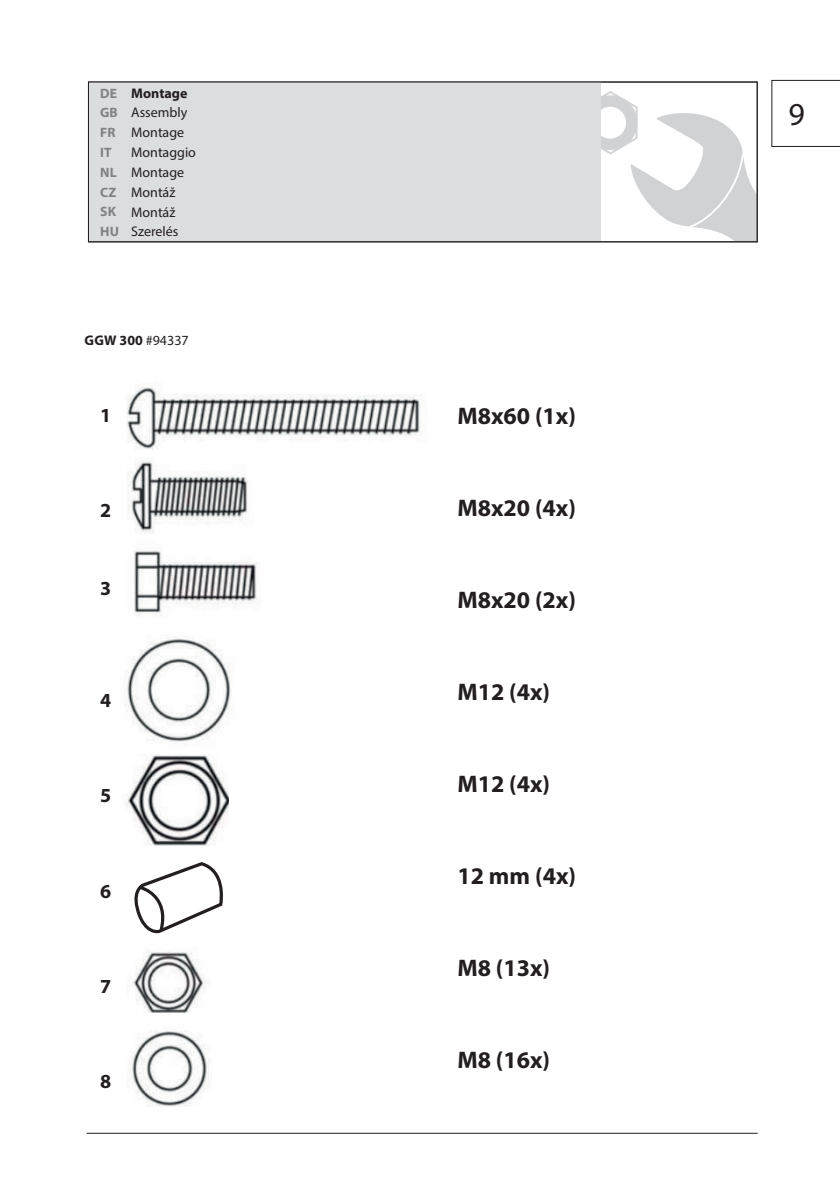
<style>
.page{position:relative;width:840px;height:1191px;background:#fff}
.page>*{position:absolute;margin:0;border:0;box-sizing:border-box;transform-origin:0 0}
.t1{font:32px "Myriad Pro";color:#231f20}
.t2{font:700 24px "Myriad Pro";color:#231f20}
.t3{font:700 20px "Myriad Pro";color:#231f20}
.t4{font:14px/19.8px "Myriad Pro";color:#231f20;text-align:justify}
.t5{font:700 14px "Myriad Pro";letter-spacing:.01em;color:#231f20}
.t6{font:700 13.6px "Myriad Pro";color:#808285}
.s1{font-weight:700;font-size:13.6px;color:#808285}
.s2{font-weight:700}
.s3{font-weight:400}
</style>
<div class="page">
<svg style="left:771px;top:79px;width:68px;height:68px"></svg>
<hr style="left:86px;top:1132px;width:671px;height:1px;background:#231f20">
<svg style="left:600px;top:90px;width:155px;height:150px"></svg>
<div style="left:89px;top:83px;width:511px;height:158px;background:#dcdddf"></div>
<div style="left:88px;top:82px;width:669px;height:160px;border:1px solid #231f20"></div>
<img style="left:127px;top:387px;width:295px;height:231px">
<div style="left:297px;top:459px;width:167px;height:179px;background:#fff"></div>
<img style="left:125px;top:637px;width:106px;height:108px">
<img style="left:129px;top:951px;width:77px;height:61px">
<img style="left:126px;top:754px;width:103px;height:91px">
<img style="left:129px;top:1030px;width:80px;height:76px">
<svg style="left:134px;top:862px;width:89px;height:72px"></svg>
<p class="t4" style="left:100px;top:83px;width:89px"><span class="s1">DE</span> <span class="s2">Montage </span><span class="s1">GB</span> Assembly <span class="s1">FR</span> Montage</p>
<p class="t6" style="left:100px;top:143px;width:13px">IT</p>
<p class="t4" style="left:100px;top:142px;width:97px;text-align:left;text-indent:31px">Montaggio<br><span class="s1">NL</span> Montage<br><span class="s1">CZ</span> Montáž<br><span class="s1">SK</span> Montáž<br><span class="s1">HU</span> Szerelés</p>
<p class="t5" style="left:84px;top:331px;width:106px">GGW 300 <span class="s3">#94337</span></p>
<h3 class="t3" style="left:100px;top:402px;width:13px">1</h3>
<h3 class="t3" style="left:100px;top:497px;width:13px">2</h3>
<h3 class="t3" style="left:100px;top:575px;width:13px">3</h3>
<h3 class="t3" style="left:100px;top:687px;width:13px">4</h3>
<h3 class="t3" style="left:100px;top:782px;width:13px">5</h3>
<h3 class="t3" style="left:100px;top:878px;width:13px">6</h3>
<h3 class="t3" style="left:100px;top:973px;width:13px">7</h3>
<h3 class="t3" style="left:100px;top:1068px;width:13px">8</h3>
<h2 class="t2" style="left:457px;top:400px;width:120px">M8x60 (1x)</h2>
<h2 class="t2" style="left:457px;top:492px;width:120px">M8x20 (4x)</h2>
<h2 class="t2" style="left:457px;top:584px;width:120px">M8x20 (2x)</h2>
<h2 class="t2" style="left:457px;top:676px;width:94px">M12 (4x)</h2>
<h2 class="t2" style="left:457px;top:768px;width:94px">M12 (4x)</h2>
<h2 class="t2" style="left:457px;top:860px;width:120px">12 mm (4x)</h2>
<h2 class="t2" style="left:457px;top:952px;width:94px">M8 (13x)</h2>
<h2 class="t2" style="left:457px;top:1044px;width:94px">M8 (16x)</h2>
<h1 class="t1" style="left:788px;top:95px;width:18px">9</h1>
</div>
